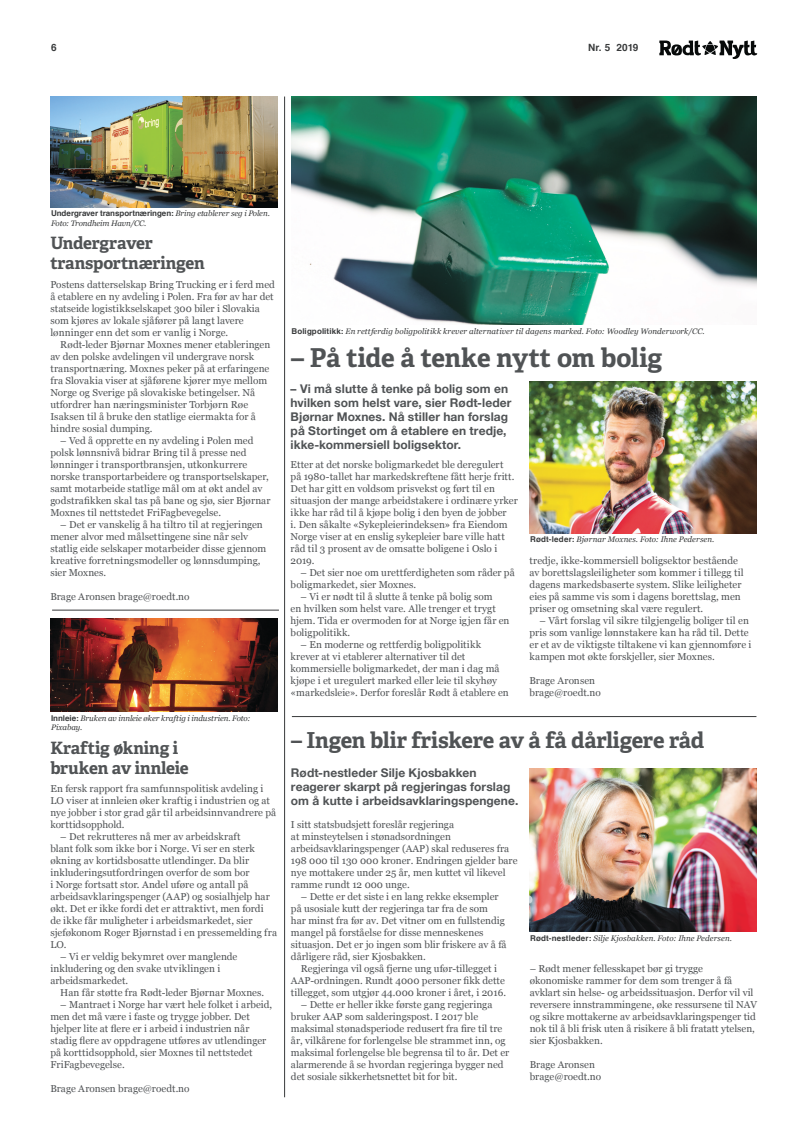
<style>
.page{position:relative;width:794px;height:1134px;background:#fff}
.page>*{position:absolute;margin:0;border:0;box-sizing:border-box;transform-origin:0 0}
.t1{font:700 26px "Adelle Basic";letter-spacing:-.01em;color:#505355}
.t2{font:700 22px "Adelle Basic";letter-spacing:-.015em;color:#505355}
.t3{font:700 17px/20.5px "Adelle Basic";letter-spacing:-.01em;color:#505355}
.t4{font:700 12px/14px "Helvetica Neue";letter-spacing:.005em;color:#505355}
.t5{font:10px/12px "Georgia";color:#505355}
.t6{font:700 10px "Helvetica";letter-spacing:.005em;color:#383a3b}
.t7{font:italic 8px/9.6px "Georgia";letter-spacing:.005em;color:#383a3b}
.t8{font:700 8px "Helvetica";letter-spacing:-.005em;color:#383a3b}
.t9{font:italic 8px "Georgia";letter-spacing:-.015em;color:#383a3b}
.s1{font-family:"Georgia";font-weight:400;font-style:italic}
.s2{font-family:"Helvetica";font-weight:700;font-style:normal}
</style>
<div class="page">
<svg style="left:659px;top:41px;width:98px;height:18px"></svg>
<img style="left:291px;top:96px;width:466px;height:228px">
<hr style="left:284px;top:97px;width:1px;height:1000px;background:#383a3b">
<hr style="left:52px;top:610px;width:227px;height:1px;background:#383a3b">
<hr style="left:292px;top:716px;width:464px;height:1px;background:#383a3b">
<img style="left:50px;top:96px;width:227px;height:111px">
<img style="left:529px;top:768px;width:227px;height:163px">
<img style="left:529px;top:381px;width:227px;height:152px">
<img style="left:50px;top:618px;width:227px;height:93px">
<p class="t6" style="left:51px;top:39px;width:7px">6</p>
<p class="t6" style="left:588px;top:40px;width:52px">Nr. 5 2019</p>
<p class="t8" style="left:51px;top:207px;width:220px">Undergraver transportnæringen: <span class="s1">Bring etablerer seg i Polen.</span></p>
<p class="t9" style="left:51px;top:217px;width:97px">Foto: Trondheim Havn/CC.</p>
<h3 class="t3" style="left:50px;top:232px;width:156px">Undergraver transportnæringen</h3>
<p class="t5" style="left:50px;top:278px;width:226px">Postens datterselskap Bring Trucking er i ferd med å etablere en ny avdeling i Polen. Fra før av har det statseide logistikkselskapet 300 biler i Slovakia som kjøres av lokale sjåfører på langt lavere lønninger enn det som er vanlig i Norge.</p>
<p class="t5" style="left:50px;top:338px;width:221px;text-indent:10px">Rødt-leder Bjørnar Moxnes mener etableringen av den polske avdelingen vil undergrave norsk transportnæring. Moxnes peker på at erfaringene fra Slovakia viser at sjåførene kjører mye mellom Norge og Sverige på slovakiske betingelser. Nå utfordrer han næringsminister Torbjørn Røe Isaksen til å bruke den statlige eiermakta for å hindre sosial dumping.</p>
<p class="t5" style="left:50px;top:434px;width:222px;text-indent:10px">– Ved å opprette en ny avdeling i Polen med polsk lønnsnivå bidrar Bring til å presse ned lønninger i transportbransjen, utkonkurrere norske transportarbeidere og transportselskaper, samt motarbeide statlige mål om at økt andel av godstrafikken skal tas på bane og sjø, sier Bjørnar Moxnes til nettstedet FriFagbevegelse.</p>
<p class="t5" style="left:50px;top:518px;width:217px;text-indent:10px">– Det er vanskelig å ha tiltro til at regjeringen mener alvor med målsettingene sine når selv statlig eide selskaper motarbeider disse gjennom kreative forretningsmodeller og lønnsdumping, sier Moxnes.</p>
<p class="t5" style="left:50px;top:590px;width:141px">Brage Aronsen brage@roedt.no</p>
<p class="t7" style="left:51px;top:713px;width:201px"><span class="s2">Innleie:</span> Bruken av innleie øker kraftig i industrien. Foto:<br>Pixabay.</p>
<h3 class="t3" style="left:50px;top:737px;width:140px">Kraftig økning i bruken av innleie</h3>
<p class="t5" style="left:50px;top:782px;width:227px">En fersk rapport fra samfunnspolitisk avdeling i LO viser at innleien øker kraftig i industrien og at nye jobber i stor grad går til arbeidsinnvandrere på korttidsopphold.</p>
<p class="t5" style="left:50px;top:830px;width:228px;text-indent:10px">– Det rekrutteres nå mer av arbeidskraft<br>blant folk som ikke bor i Norge. Vi ser en sterk økning av kortidsbosatte utlendinger. Da blir inkluderingsutfordringen overfor de som bor<br>i Norge fortsatt stor. Andel uføre og antall på arbeidsavklaringspenger (AAP) og sosialhjelp har økt. Det er ikke fordi det er attraktivt, men fordi<br>de ikke får muligheter i arbeidsmarkedet, sier sjeføkonom Roger Bjørnstad i en pressemelding fra LO.</p>
<p class="t5" style="left:50px;top:950px;width:188px;text-indent:10px">– Vi er veldig bekymret over manglende inkludering og den svake utviklingen i arbeidsmarkedet.</p>
<p class="t5" style="left:60px;top:986px;width:205px">Han får støtte fra Rødt-leder Bjørnar Moxnes.</p>
<p class="t5" style="left:50px;top:998px;width:223px;text-indent:10px">– Mantraet i Norge har vært hele folket i arbeid, men det må være i faste og trygge jobber. Det hjelper lite at flere er i arbeid i industrien når stadig flere av oppdragene utføres av utlendinger på korttidsopphold, sier Moxnes til nettstedet FriFagbevegelse.</p>
<p class="t5" style="left:50px;top:1082px;width:141px">Brage Aronsen brage@roedt.no</p>
<p class="t7" style="left:291px;top:326px;width:415px"><span class="s2">Boligpolitikk:</span> En rettferdig boligpolitikk krever alternativer til dagens marked. Foto: Woodley Wonderwork/CC.</p>
<h1 class="t1" style="left:291px;top:341px;width:373px">– På tide å tenke nytt om bolig</h1>
<p class="t4" style="left:291px;top:382px;width:222px">– Vi må slutte å tenke på bolig som en hvilken som helst vare, sier Rødt-leder Bjørnar Moxnes. Nå stiller han forslag på Stortinget om å etablere en tredje, ikke-kommersiell boligsektor.</p>
<p class="t5" style="left:291px;top:458px;width:229px">Etter at det norske boligmarkedet ble deregulert<br>på 1980-tallet har markedskreftene fått herje fritt.<br>Det har gitt en voldsom prisvekst og ført til en situasjon der mange arbeidstakere i ordinære yrker ikke har råd til å kjøpe bolig i den byen de jobber<br>i. Den såkalte «Sykepleierindeksen» fra Eiendom Norge viser at en enslig sykepleier bare ville hatt råd til 3 prosent av de omsatte boligene i Oslo i 2019.</p>
<p class="t5" style="left:291px;top:566px;width:225px;text-indent:10px">– Det sier noe om urettferdigheten som råder på boligmarkedet, sier Moxnes.</p>
<p class="t5" style="left:291px;top:590px;width:220px;text-indent:10px">– Vi er nødt til å slutte å tenke på bolig som<br>en hvilken som helst vare. Alle trenger et trygt hjem. Tida er overmoden for at Norge igjen får en boligpolitikk.</p>
<p class="t5" style="left:291px;top:638px;width:220px;text-indent:10px">– En moderne og rettferdig boligpolitikk krever at vi etablerer alternativer til det kommersielle boligmarkedet, der man i dag må kjøpe i et uregulert marked eller leie til skyhøy «markedsleie». Derfor foreslår Rødt å etablere en</p>
<p class="t7" style="left:530px;top:534px;width:186px"><span class="s2">Rødt-leder:</span> Bjørnar Moxnes. Foto: Ihne Pedersen.</p>
<p class="t5" style="left:529px;top:554px;width:216px">tredje, ikke-kommersiell boligsektor bestående av borettslagsleiligheter som kommer i tillegg til dagens markedsbaserte system. Slike leiligheter eies på samme vis som i dagens borettslag, men priser og omsetning skal være regulert.</p>
<p class="t5" style="left:529px;top:614px;width:223px;text-indent:10px">– Vårt forslag vil sikre tilgjengelig boliger til en pris som vanlige lønnstakere kan ha råd til. Dette er et av de viktigste tiltakene vi kan gjennomføre i kampen mot økte forskjeller, sier Moxnes.</p>
<p class="t5" style="left:529px;top:674px;width:73px">Brage Aronsen brage@roedt.no</p>
<h2 class="t2" style="left:291px;top:726px;width:414px">– Ingen blir friskere av å få dårligere råd</h2>
<p class="t4" style="left:291px;top:766px;width:229px">Rødt-nestleder Silje Kjosbakken reagerer skarpt på regjeringas forslag om å kutte i arbeidsavklaringspengene.</p>
<p class="t5" style="left:291px;top:818px;width:228px">I sitt statsbudsjett foreslår regjeringa<br>at minsteytelsen i stønadsordningen arbeidsavklaringspenger (AAP) skal reduseres fra 198 000 til 130 000 kroner. Endringen gjelder bare nye mottakere under 25 år, men kuttet vil likevel ramme rundt 12 000 unge.</p>
<p class="t5" style="left:291px;top:890px;width:217px;text-indent:10px">– Dette er det siste i en lang rekke eksempler på usosiale kutt der regjeringa tar fra de som<br>har minst fra før av. Det vitner om en fullstendig mangel på forståelse for disse menneskenes situasjon. Det er jo ingen som blir friskere av å få dårligere råd, sier Kjosbakken.</p>
<p class="t5" style="left:291px;top:962px;width:217px;text-align:center">Regjeringa vil også fjerne ung ufør-tillegget i<br>AAP-ordningen. Rundt 4000 personer fikk dette tillegget, som utgjør 44.000 kroner i året, i 2016.</p>
<p class="t5" style="left:291px;top:998px;width:220px;text-indent:10px">– Dette er heller ikke første gang regjeringa bruker AAP som salderingspost. I 2017 ble maksimal stønadsperiode redusert fra fire til tre år, vilkårene for forlengelse ble strammet inn, og maksimal forlengelse ble begrensa til to år. Det er alarmerende å se hvordan regjeringa bygger ned det sosiale sikkerhetsnettet bit for bit.</p>
<p class="t7" style="left:530px;top:933px;width:203px"><span class="s2">Rødt-nestleder:</span> Silje Kjosbakken. Foto: Ihne Pedersen.</p>
<p class="t5" style="left:530px;top:962px;width:229px">– Rødt mener fellesskapet bør gi trygge økonomiske rammer for dem som trenger å få avklart sin helse- og arbeidssituasjon. Derfor vil vil reversere innstrammingene, øke ressursene til NAV og sikre mottakerne av arbeidsavklaringspenger tid nok til å bli frisk uten å risikere å bli fratatt ytelsen, sier Kjosbakken.</p>
<p class="t5" style="left:530px;top:1058px;width:73px">Brage Aronsen brage@roedt.no</p>
</div>
